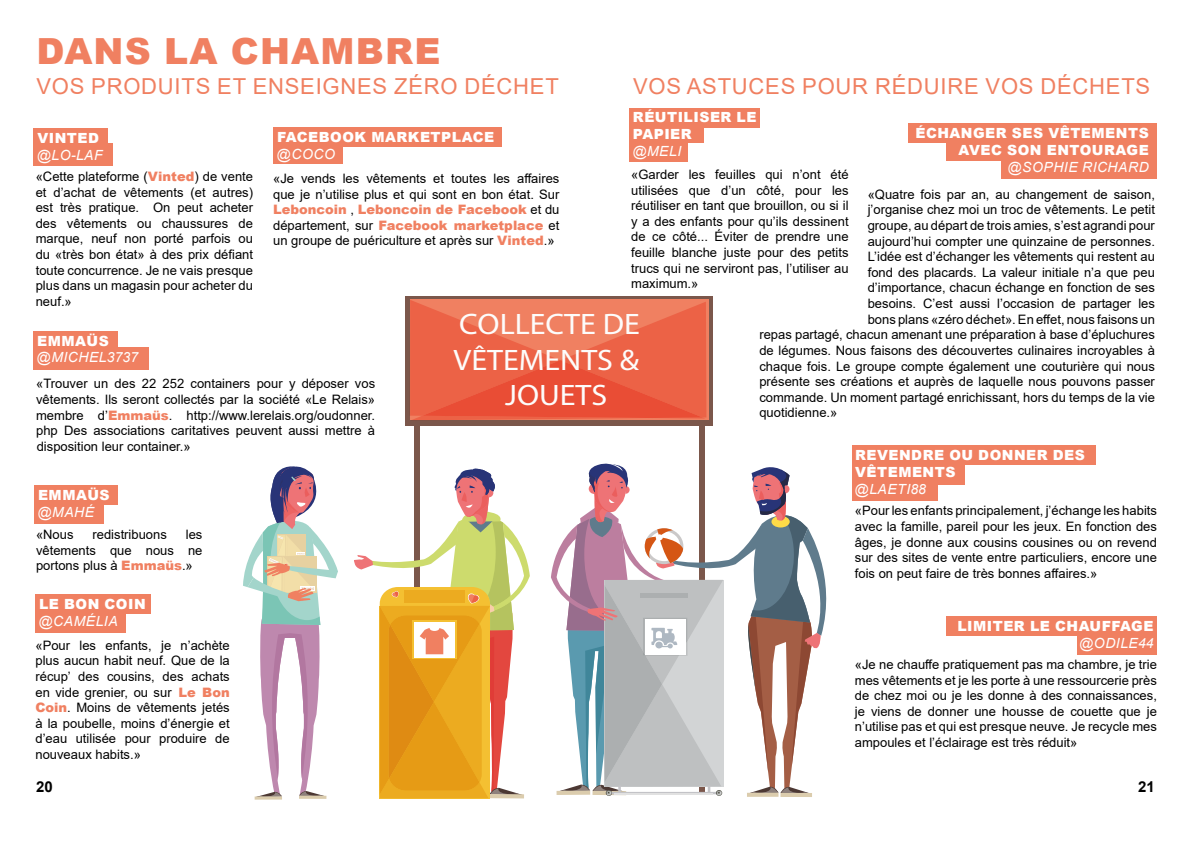
<style>
.page{position:relative;width:1191px;height:842px;background:#fff}
.page>*{position:absolute;margin:0;border:0;box-sizing:border-box;transform-origin:0 0}
.t1{font:900 36px "Arial";letter-spacing:.035em;color:#f08061}
.t2{font:29.7px "Myriad Pro";color:#fdfcfb;scale:1.08 1}
.t3{font:22px "Arial";letter-spacing:.035em;color:#f08061}
.t4{font:700 15px "Arial";color:#000}
.t5{font:900 14px/16.8px "Arial";letter-spacing:.035em;color:#fff}
.t6{font:italic 14px "Arial";letter-spacing:.035em;color:#fff}
.t7{font:13px/15.6px "Arial";color:#000;text-align:justify}
.s1{font-weight:900;color:#f08061}
</style>
<div class="page">
<hr style="left:780px;top:793px;width:32px;height:4px;background:#dbccad">
<hr style="left:747px;top:793px;width:31px;height:4px;background:#e1d5bb">
<div style="left:414px;top:426px;width:6px;height:372px;background:#7b574b"></div>
<div style="left:698px;top:422px;width:6px;height:372px;background:#7b574b"></div>
<svg style="left:406px;top:297px;width:307px;height:129px;fill:#7b574b"></svg>
<svg style="left:410px;top:300px;width:296px;height:120px"></svg>
<div style="left:453px;top:794px;width:34px;height:5px;background:#f2bb2e"></div>
<hr style="left:380px;top:798px;width:33px;height:1px;background:#fbe0a4">
<svg style="left:255px;top:798px;width:27px;height:2px"></svg>
<hr style="left:299px;top:796px;width:27px;height:3px;background:#dbccad">
<svg style="left:354px;top:468px;width:176px;height:330px"></svg>
<svg style="left:551px;top:460px;width:276px;height:336px"></svg>
<div style="left:656px;top:534px;width:7px;height:6px;background:#fff;border-radius:50%"></div>
<svg style="left:243px;top:466px;width:95px;height:332px"></svg>
<div style="left:33px;top:128px;width:75px;height:20px;background:#f08061"></div>
<div style="left:33px;top:331px;width:85px;height:20px;background:#f08061"></div>
<div style="left:273px;top:128px;width:229px;height:19px;background:#f08061"></div>
<div style="left:34px;top:485px;width:84px;height:20px;background:#f08061"></div>
<div style="left:35px;top:594px;width:116px;height:20px;background:#f08061"></div>
<div style="left:33px;top:143px;width:80px;height:23px;background:#f08061"></div>
<div style="left:33px;top:347px;width:116px;height:22px;background:#f08061"></div>
<div style="left:273px;top:142px;width:69px;height:22px;background:#f08061"></div>
<div style="left:34px;top:501px;width:69px;height:22px;background:#f08061"></div>
<div style="left:35px;top:610px;width:90px;height:22px;background:#f08061"></div>
<div style="left:629px;top:124px;width:74px;height:19px;background:#f08061"></div>
<div style="left:629px;top:108px;width:130px;height:20px;background:#f08061"></div>
<div style="left:908px;top:123px;width:248px;height:19px;background:#f08061"></div>
<div style="left:946px;top:616px;width:211px;height:20px;background:#f08061"></div>
<div style="left:852px;top:445px;width:243px;height:20px;background:#f08061"></div>
<div style="left:629px;top:139px;width:58px;height:23px;background:#f08061"></div>
<div style="left:945px;top:138px;width:211px;height:23px;background:#f08061"></div>
<div style="left:1077px;top:632px;width:80px;height:22px;background:#f08061"></div>
<div style="left:852px;top:462px;width:112px;height:23px;background:#f08061"></div>
<div style="left:1001px;top:156px;width:155px;height:22px;background:#f08061"></div>
<div style="left:852px;top:478px;width:86px;height:22px;background:#f08061"></div>
<h1 class="t1" style="left:37px;top:25px;width:405px">DANS LA CHAMBRE</h1>
<h3 class="t3" style="left:36px;top:71px;width:524px">VOS PRODUITS ET ENSEIGNES ZÉRO DÉCHET</h3>
<h3 class="t3" style="left:633px;top:71px;width:518px">VOS ASTUCES POUR RÉDUIRE VOS DÉCHETS</h3>
<p class="t5" style="left:633px;top:109px;width:125px">RÉUTILISER LE<br>PAPIER</p>
<p class="t6" style="left:632px;top:142px;width:50px">@MELI</p>
<p class="t5" style="left:915px;top:124px;width:235px;text-align:right">ÉCHANGER SES VÊTEMENTS<br>AVEC SON ENTOURAGE</p>
<p class="t6" style="left:1007px;top:158px;width:142px">@SOPHIE RICHARD</p>
<p class="t5" style="left:277px;top:128px;width:218px">FACEBOOK MARKETPLACE</p>
<p class="t6" style="left:277px;top:145px;width:59px">@COCO</p>
<p class="t5" style="left:37px;top:129px;width:63px">VINTED</p>
<p class="t6" style="left:37px;top:146px;width:67px">@LO-LAF</p>
<p class="t7" style="left:631px;top:167px;width:219px">«Garder les feuilles qui n’ont été utilisées que d’un côté, pour les réutiliser en tant que brouillon, ou si il y a des enfants pour qu’ils dessinent de ce côté... Éviter de prendre une feuille blanche juste pour des petits trucs qui ne serviront pas, l’utiliser au maximum.»</p>
<p class="t7" style="left:36px;top:168px;width:219px">«Cette plateforme (<span class="s1">Vinted</span>) de vente et d’achat de vêtements (et autres) est très pratique. On peut acheter des vêtements ou chaussures de marque, neuf non porté parfois ou du «très bon état» à des prix défiant toute concurrence. Je ne vais presque plus dans un magasin pour acheter du neuf.»</p>
<p class="t7" style="left:273px;top:171px;width:288px">«Je vends les vêtements et toutes les affaires que je n’utilise plus et qui sont en bon état. Sur <span class="s1">Leboncoin</span> , <span class="s1">Leboncoin de Facebook</span> et du département, sur <span class="s1">Facebook marketplace</span> et un groupe de puériculture et après sur <span class="s1">Vinted</span>.»</p>
<p class="t7" style="left:867px;top:186px;width:289px">«Quatre fois par an, au changement de saison, j’organise chez moi un troc de vêtements. Le petit groupe, au départ de trois amies, s’est agrandi pour aujourd’hui compter une quinzaine de personnes.<br>L’idée est d’échanger les vêtements qui restent au fond des placards. La valeur initiale n’a que peu d’importance, chacun échange en fonction de ses besoins. C’est aussi l’occasion de partager les bons plans «zéro déchet». En effet, nous faisons un</p>
<h2 class="t2" style="left:459px;top:306px;width:169px">COLLECTE DE</h2>
<h2 class="t2" style="left:453px;top:341px;width:173px">VÊTEMENTS &amp;</h2>
<h2 class="t2" style="left:505px;top:377px;width:96px">JOUETS</h2>
<p class="t7" style="left:759px;top:327px;width:397px">repas partagé, chacun amenant une préparation à base d’épluchures de légumes. Nous faisons des découvertes culinaires incroyables à chaque fois. Le groupe compte également une couturière qui nous présente ses créations et auprès de laquelle nous pouvons passer commande. Un moment partagé enrichissant, hors du temps de la vie quotidienne.»</p>
<p class="t5" style="left:37px;top:332px;width:73px">EMMAÜS</p>
<p class="t6" style="left:37px;top:348px;width:103px">@MICHEL3737</p>
<p class="t7" style="left:36px;top:376px;width:340px">«Trouver un des 22 252 containers pour y déposer vos vêtements. Ils seront collectés par la société «Le Relais» membre d’<span class="s1">Emmaüs</span>. http://www.lerelais.org/oudonner. php Des associations caritatives peuvent aussi mettre à</p>
<p class="t7" style="left:37px;top:439px;width:155px">disposition leur container.»</p>
<p class="t5" style="left:38px;top:486px;width:73px">EMMAÜS</p>
<p class="t6" style="left:38px;top:503px;width:58px">@MAHÉ</p>
<p class="t7" style="left:36px;top:527px;width:168px;text-indent:150px">les vêtements que nous ne portons plus à <span class="s1">Emmaüs</span>.»</p>
<p class="t7" style="left:36px;top:527px;width:39px">«Nous</p>
<p class="t7" style="left:92px;top:527px;width:76px">redistribuons</p>
<p class="t5" style="left:39px;top:595px;width:108px">LE BON COIN</p>
<p class="t6" style="left:39px;top:612px;width:80px">@CAMÉLIA</p>
<p class="t7" style="left:35px;top:637px;width:196px">«Pour les enfants, je n’achète plus aucun habit neuf. Que de la récup’ des cousins, des achats en vide grenier, ou sur <span class="s1">Le Bon Coin</span>. Moins de vêtements jetés à la poubelle, moins d’énergie et d’eau utilisée pour produire de nouveaux habits.»</p>
<p class="t5" style="left:855px;top:446px;width:231px">REVENDRE OU DONNER DES<br>VÊTEMENTS</p>
<p class="t6" style="left:855px;top:480px;width:73px">@LAETI88</p>
<p class="t7" style="left:855px;top:503px;width:303px">«Pour les enfants principalement, j’échange les habits avec la famille, pareil pour les jeux. En fonction des âges, je donne aux cousins cousines ou on revend sur des sites de vente entre particuliers, encore une fois on peut faire de très bonnes affaires.»</p>
<p class="t5" style="left:957px;top:617px;width:198px">LIMITER LE CHAUFFAGE</p>
<p class="t6" style="left:1079px;top:634px;width:76px">@ODILE44</p>
<p class="t7" style="left:855px;top:656px;width:304px">«Je ne chauffe pratiquement pas ma chambre, je trie mes vêtements et je les porte à une ressourcerie près de chez moi ou je les donne à des connaissances, je viens de donner une housse de couette que je n’utilise pas et qui est presque neuve. Je recycle mes ampoules et l’éclairage est très réduit»</p>
<p class="t4" style="left:36px;top:776px;width:18px">20</p>
<p class="t4" style="left:1138px;top:776px;width:18px">21</p>
</div>
